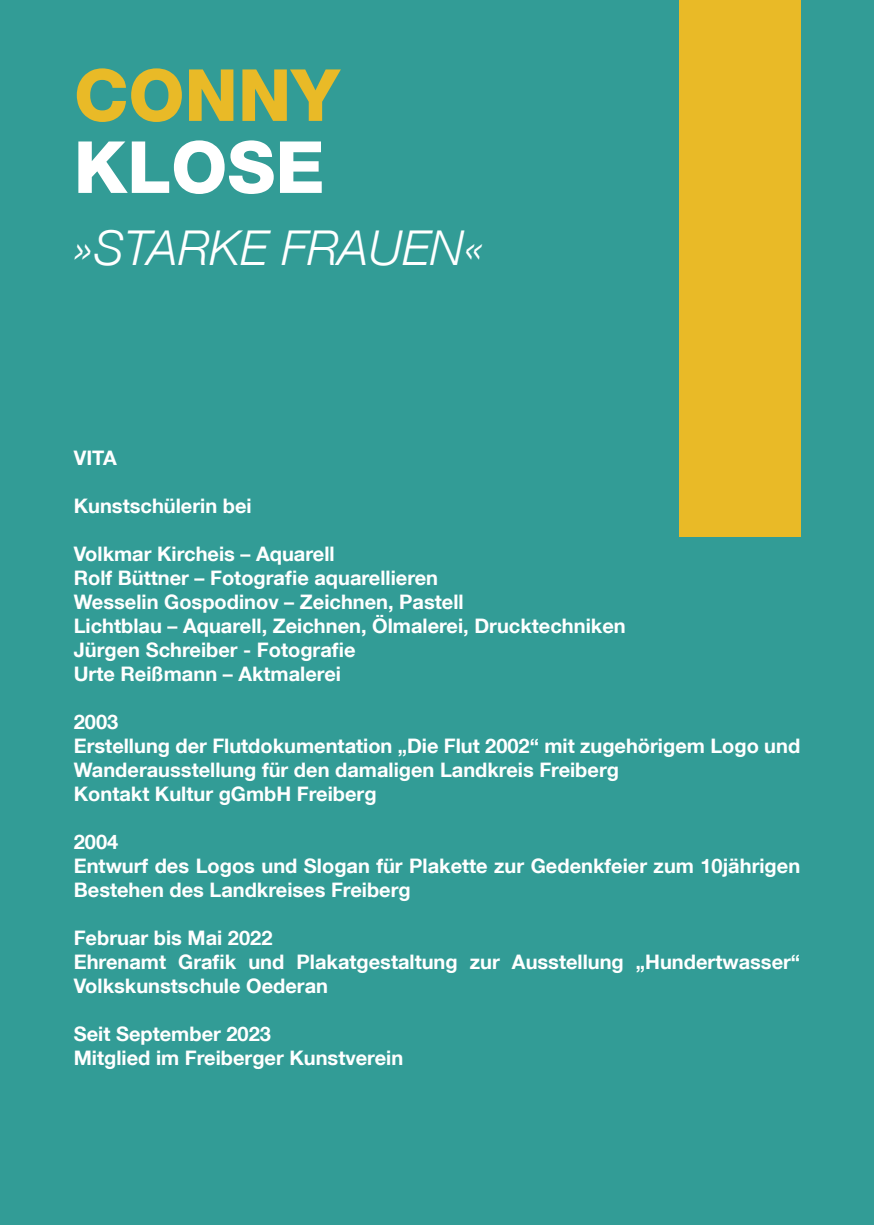
<style>
.page{position:relative;width:874px;height:1225px;background:#fff}
.page>*{position:absolute;margin:0;border:0;box-sizing:border-box;transform-origin:0 0}
.t1{font:800 72px "Helvetica Neue LT Com";color:#e9ba27}
.t2{font:800 72px "Helvetica Neue LT Com";color:#fff}
.t3{font:italic 300 48px "Helvetica Neue LT Com";color:#fff}
.t4{font:700 20px/24px "Helvetica Neue LT Com";color:#fff}
</style>
<div class="page">
<div style="left:0;top:0;width:873px;height:1225px;background:#329c96"></div>
<div style="left:678px;top:0;width:121px;height:536px;background:#e9ba27"></div>
<h1 class="t1" style="left:74px;top:52px;width:267px">CONNY</h1>
<h1 class="t2" style="left:74px;top:124px;width:252px">KLOSE</h1>
<h2 class="t3" style="left:74px;top:219px;width:412px">»STARKE FRAUEN«</h2>
<p class="t4" style="left:74px;top:445px;width:44px">VITA</p>
<p class="t4" style="left:74px;top:493px;width:179px">Kunstschülerin bei</p>
<p class="t4" style="left:74px;top:541px;width:553px">Volkmar Kircheis – Aquarell<br>Rolf Büttner – Fotografie aquarellieren<br>Wesselin Gospodinov – Zeichnen, Pastell<br>Lichtblau – Aquarell, Zeichnen, Ölmalerei, Drucktechniken Jürgen Schreiber - Fotografie<br>Urte Reißmann – Aktmalerei</p>
<p class="t4" style="left:74px;top:709px;width:727px">2003<br>Erstellung der Flutdokumentation „Die Flut 2002“ mit zugehörigem Logo und Wanderausstellung für den damaligen Landkreis Freiberg<br>Kontakt Kultur gGmbH Freiberg</p>
<p class="t4" style="left:74px;top:829px;width:727px">2004<br>Entwurf des Logos und Slogan für Plakette zur Gedenkfeier zum 10jährigen<br>Bestehen des Landkreises Freiberg</p>
<p class="t4" style="left:74px;top:925px;width:727px">Februar bis Mai 2022<br>Ehrenamt Grafik und Plakatgestaltung zur Ausstellung „Hundertwasser“<br>Volkskunstschule Oederan</p>
<p class="t4" style="left:74px;top:1021px;width:331px">Seit September 2023<br>Mitglied im Freiberger Kunstverein</p>
</div>
